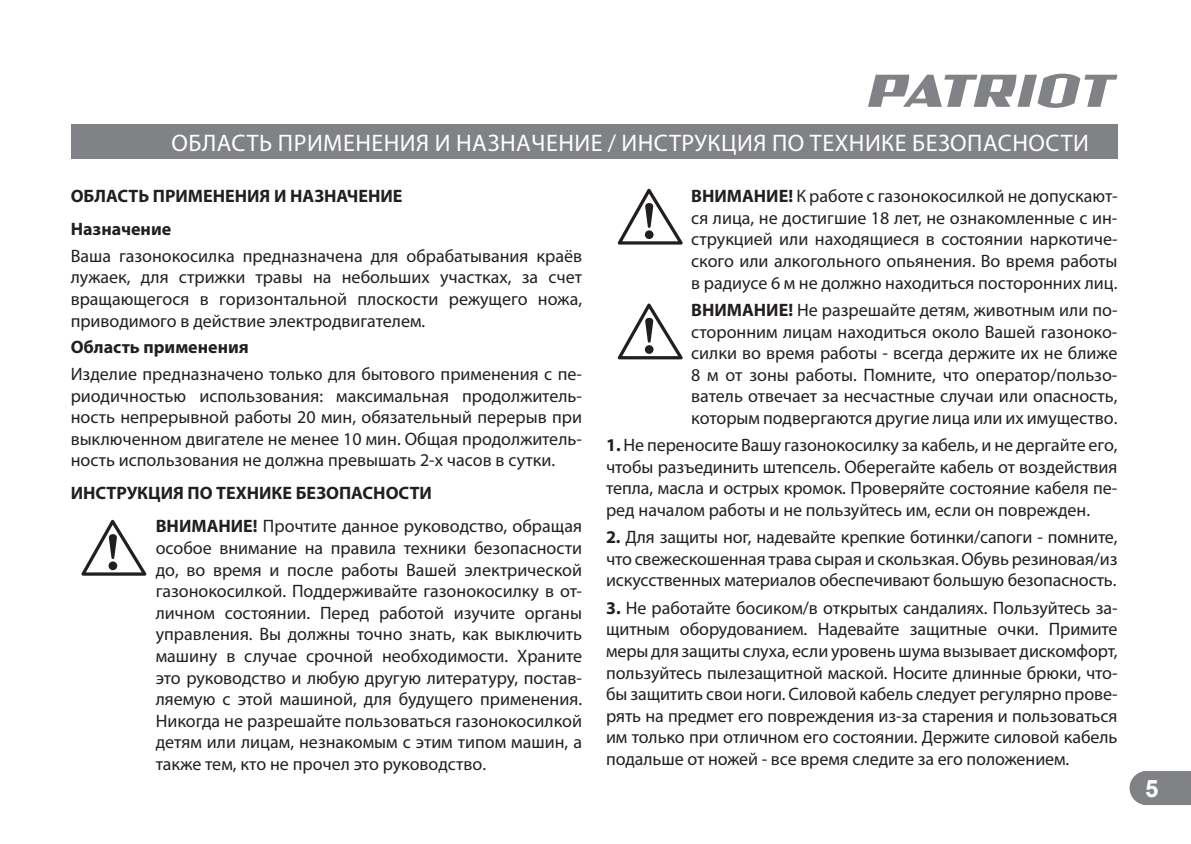
<style>
.page{position:relative;width:1191px;height:844px;background:#fff}
.page>*{position:absolute;margin:0;border:0;box-sizing:border-box;transform-origin:0 0}
.t1{font:24px "Myriad Pro";letter-spacing:.02em;color:#fff}
.t2{font:700 24px "Arial";color:#fff}
.t3{font:18px/21.6px "Myriad Pro";letter-spacing:-.005em;color:#231f20;text-align:justify}
.t4{font:700 18px/33px "Myriad Pro";color:#231f20}
.s1{font-weight:400}
.s2{font-weight:700}
</style>
<div class="page">
<svg style="left:1129px;top:771px;width:62px;height:34px;background:#888a8d"></svg>
<svg style="left:868px;top:74px;width:249px;height:34px"></svg>
<div style="left:71px;top:124px;width:1046px;height:34px;background:#808285"></div>
<svg style="left:81px;top:520px;width:66px;height:56px"></svg>
<svg style="left:617px;top:303px;width:66px;height:56px"></svg>
<svg style="left:617px;top:188px;width:66px;height:57px"></svg>
<h1 class="t1" style="left:171px;top:130px;width:919px">ОБЛАСТЬ ПРИМЕНЕНИЯ И НАЗНАЧЕНИЕ / ИНСТРУКЦИЯ ПО ТЕХНИКЕ БЕЗОПАСНОСТИ</h1>
<p class="t4" style="left:71px;top:180px;width:333px">ОБЛАСТЬ ПРИМЕНЕНИЯ И НАЗНАЧЕНИЕ<br>Назначение</p>
<p class="t3" style="left:71px;top:246px;width:513px">Ваша газонокосилка предназначена для обрабатывания краёв лужаек, для стрижки травы на небольших участках, за счет вращающегося в горизонтальной плоскости режущего ножа, приводимого в действие электродвигателем.</p>
<p class="t4" style="left:71px;top:331px;width:180px">Область применения</p>
<p class="t3" style="left:71px;top:364px;width:513px">Изделие предназначено только для бытового применения с пе&shy;риодичностью использования: максимальная продолжитель&shy;ность непрерывной работы 20 мин, обязательный перерыв при выключенном двигателе не менее 10 мин. Общая продолжитель&shy;ность использования не должна превышать 2-х часов в сутки.</p>
<p class="t4" style="left:156px;top:477px;width:428px;text-indent:-85px">ИНСТРУКЦИЯ ПО ТЕХНИКЕ БЕЗОПАСНОСТИ<br>ВНИМАНИЕ! <span class="s1">Прочтите данное руководство, обращая</span></p>
<p class="t3" style="left:156px;top:538px;width:428px">особое внимание на правила техники безопасности до, во время и после работы Вашей электрической газонокосилкой. Поддерживайте газонокосилку в от&shy;личном состоянии. Перед работой изучите органы управления. Вы должны точно знать, как выключить машину в случае срочной необходимости. Храните это руководство и любую другую литературу, постав&shy;ляемую с этой машиной, для будущего применения.<br>Никогда не разрешайте пользоваться газонокосилкой детям или лицам, незнакомым с этим типом машин, а также тем, кто не прочел это руководство.</p>
<p class="t3" style="left:691px;top:186px;width:428px"><span class="s2">ВНИМАНИЕ!</span> К работе с газонокосилкой не допускают&shy;ся лица, не достигшие 18 лет, не ознакомленные с ин&shy;струкцией или находящиеся в состоянии наркотиче&shy;ского или алкогольного опьянения. Во время работы в радиусе 6 м не должно находиться посторонних лиц.</p>
<p class="t3" style="left:691px;top:300px;width:428px"><span class="s2">ВНИМАНИЕ!</span> Не разрешайте детям, животным или по&shy;сторонним лицам находиться около Вашей газоноко&shy;силки во время работы - всегда держите их не ближе 8 м от зоны работы. Помните, что оператор/пользо&shy;ватель отвечает за несчастные случаи или опасность, которым подвергаются другие лица или их имущество.</p>
<p class="t3" style="left:606px;top:435px;width:513px"><span class="s2">1.</span> Не переносите Вашу газонокосилку за кабель, и не дергайте его, чтобы разъединить штепсель. Оберегайте кабель от воздействия тепла, масла и острых кромок. Проверяйте состояние кабеля пе&shy;ред началом работы и не пользуйтесь им, если он поврежден.</p>
<p class="t3" style="left:606px;top:527px;width:513px"><span class="s2">2.</span> Для защиты ног, надевайте крепкие ботинки/сапоги - помните, что свежескошенная трава сырая и скользкая. Обувь резиновая/из искусственных материалов обеспечивают большую безопасность.</p>
<p class="t3" style="left:606px;top:597px;width:513px"><span class="s2">3.</span> Не работайте босиком/в открытых сандалиях. Пользуйтесь за&shy;щитным оборудованием. Надевайте защитные очки. Примите меры для защиты слуха, если уровень шума вызывает дискомфорт, пользуйтесь пылезащитной маской. Носите длинные брюки, что&shy;бы защитить свои ноги. Силовой кабель следует регулярно прове&shy;рять на предмет его повреждения из-за старения и пользоваться им только при отличном его состоянии. Держите силовой кабель подальше от ножей - все время следите за его положением.</p>
<h1 class="t2" style="left:1145px;top:774px;width:15px">5</h1>
</div>
